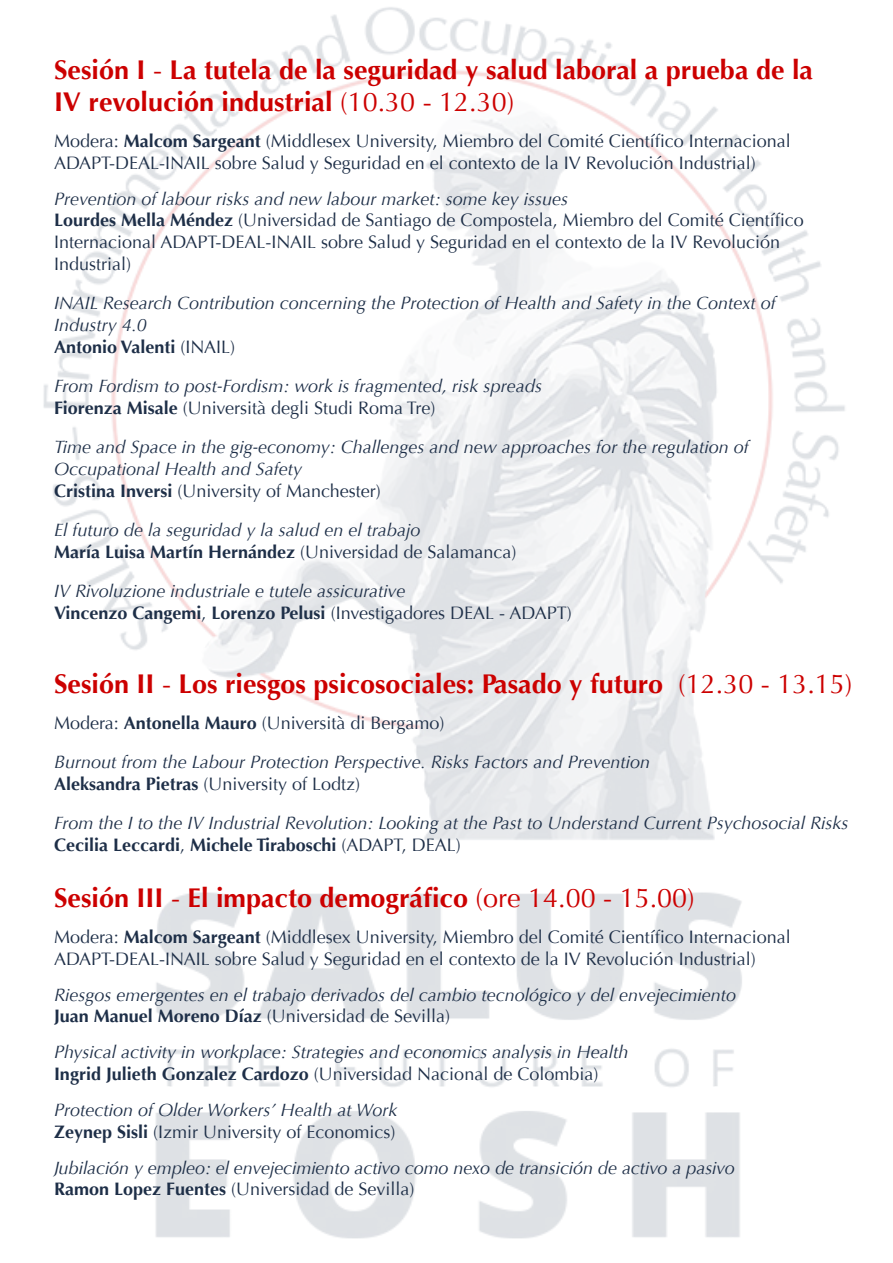
<style>
.page{position:relative;width:893px;height:1263px;background:#fff}
.page>*{position:absolute;margin:0;border:0;box-sizing:border-box;transform-origin:0 0}
.t1{font:700 27px/32.4px "Optima";color:#c00}
.t2{font:italic 18px/21.6px "Optima";color:#1e2f48}
.t3{font:18px/21.6px "Optima";color:#1e2f48}
.t4{font:700 18px "Optima";color:#1e2f48}
.s1{font-weight:400}
.s2{font-weight:700}
.s3{font-style:italic}
.s4{font-weight:700;font-style:normal}
.s5{font-style:normal}
</style>
<div class="page">
<img style="left:43px;top:7px;width:802px;height:1232px">
<h1 class="t1" style="left:54px;top:54px;width:760px">Sesión I <span class="s1">-</span> La tutela de la seguridad y salud laboral a prueba de la<br>IV revolución industrial <span class="s1">(10.30 - 12.30)</span></h1>
<p class="t3" style="left:54px;top:131px;width:738px">Modera: <span class="s2">Malcom Sargeant</span> (Middlesex University, Miembro del Comité Científico Internacional<br>ADAPT-DEAL-INAIL sobre Salud y Seguridad en el contexto de la IV Revolución Industrial)</p>
<p class="t3" style="left:54px;top:188px;width:751px"><span class="s3">Prevention of labour risks and new labour market: some key issues<br></span><span class="s2">Lourdes Mella Méndez</span> (Universidad de Santiago de Compostela, Miembro del Comité Científico Internacional ADAPT-DEAL-INAIL sobre Salud y Seguridad en el contexto de la IV Revolución Industrial)</p>
<p class="t2" style="left:54px;top:293px;width:723px">INAIL Research Contribution concerning the Protection of Health and Safety in the Context of<br>Industry 4.0<br><span class="s4">Antonio Valenti</span> <span class="s5">(INAIL)</span></p>
<p class="t2" style="left:54px;top:375px;width:489px">From Fordism to post-Fordism: work is fragmented, risk spreads<br><span class="s4">Fiorenza Misale</span> <span class="s5">(Università degli Studi Roma Tre)</span></p>
<p class="t2" style="left:54px;top:437px;width:696px">Time and Space in the gig-economy: Challenges and new approaches for the regulation of<br>Occupational Health and Safety<br><span class="s4">Cristina Inversi</span> <span class="s5">(University of Manchester)</span></p>
<p class="t2" style="left:54px;top:519px;width:464px">El futuro de la seguridad y la salud en el trabajo<br><span class="s4">María Luisa Martín Hernández</span> <span class="s5">(Universidad de Salamanca)</span></p>
<p class="t2" style="left:54px;top:581px;width:519px">IV Rivoluzione industriale e tutele assicurative<br><span class="s4">Vincenzo Cangemi</span><span class="s5">,</span> <span class="s4">Lorenzo Pelusi</span> <span class="s5">(Investigadores DEAL - ADAPT)</span></p>
<h1 class="t1" style="left:54px;top:667px;width:800px">Sesión II <span class="s1">-</span> Los riesgos psicosociales: Pasado y futuro <span class="s1">(12.30 - 13.15)</span></h1>
<p class="t2" style="left:54px;top:703px;width:598px;line-height:39.6px"><span class="s5">Modera:</span> <span class="s4">Antonella Mauro</span> <span class="s5">(Università di Bergamo)<br></span>Burnout from the Labour Protection Perspective. Risks Factors and Prevention</p>
<p class="t2" style="left:54px;top:764px;width:796px;line-height:39.6px"><span class="s4">Aleksandra Pietras</span> <span class="s5">(University of Lodtz)<br></span>From the I to the IV Industrial Revolution: Looking at the Past to Understand Current Psychosocial Risks</p>
<p class="t4" style="left:54px;top:834px;width:408px">Cecilia Leccardi<span class="s1">,</span> Michele Tiraboschi <span class="s1">(ADAPT, DEAL)</span></p>
<h1 class="t1" style="left:54px;top:882px;width:642px">Sesión III <span class="s1">-</span> El impacto demográfico <span class="s1">(ore 14.00 - 15.00)</span></h1>
<p class="t3" style="left:54px;top:926px;width:738px">Modera: <span class="s2">Malcom Sargeant</span> (Middlesex University, Miembro del Comité Científico Internacional<br>ADAPT-DEAL-INAIL sobre Salud y Seguridad en el contexto de la IV Revolución Industrial)</p>
<p class="t2" style="left:54px;top:984px;width:684px">Riesgos emergentes en el trabajo derivados del cambio tecnológico y del envejecimiento<br><span class="s4">Juan Manuel Moreno Díaz</span> <span class="s5">(Universidad de Sevilla)</span></p>
<p class="t2" style="left:54px;top:1042px;width:576px">Physical activity in workplace: Strategies and economics analysis in Health<br><span class="s4">Ingrid Julieth Gonzalez Cardozo</span> <span class="s5">(Universidad Nacional de Colombia)</span></p>
<p class="t2" style="left:54px;top:1099px;width:345px">Protection of Older Workers’ Health at Work<br><span class="s4">Zeynep Sisli</span> <span class="s5">(Izmir University of Economics)</span></p>
<p class="t2" style="left:54px;top:1157px;width:682px">Jubilación y empleo: el envejecimiento activo como nexo de transición de activo a pasivo<br><span class="s4">Ramon Lopez Fuentes</span> <span class="s5">(Universidad de Sevilla)</span></p>
</div>
